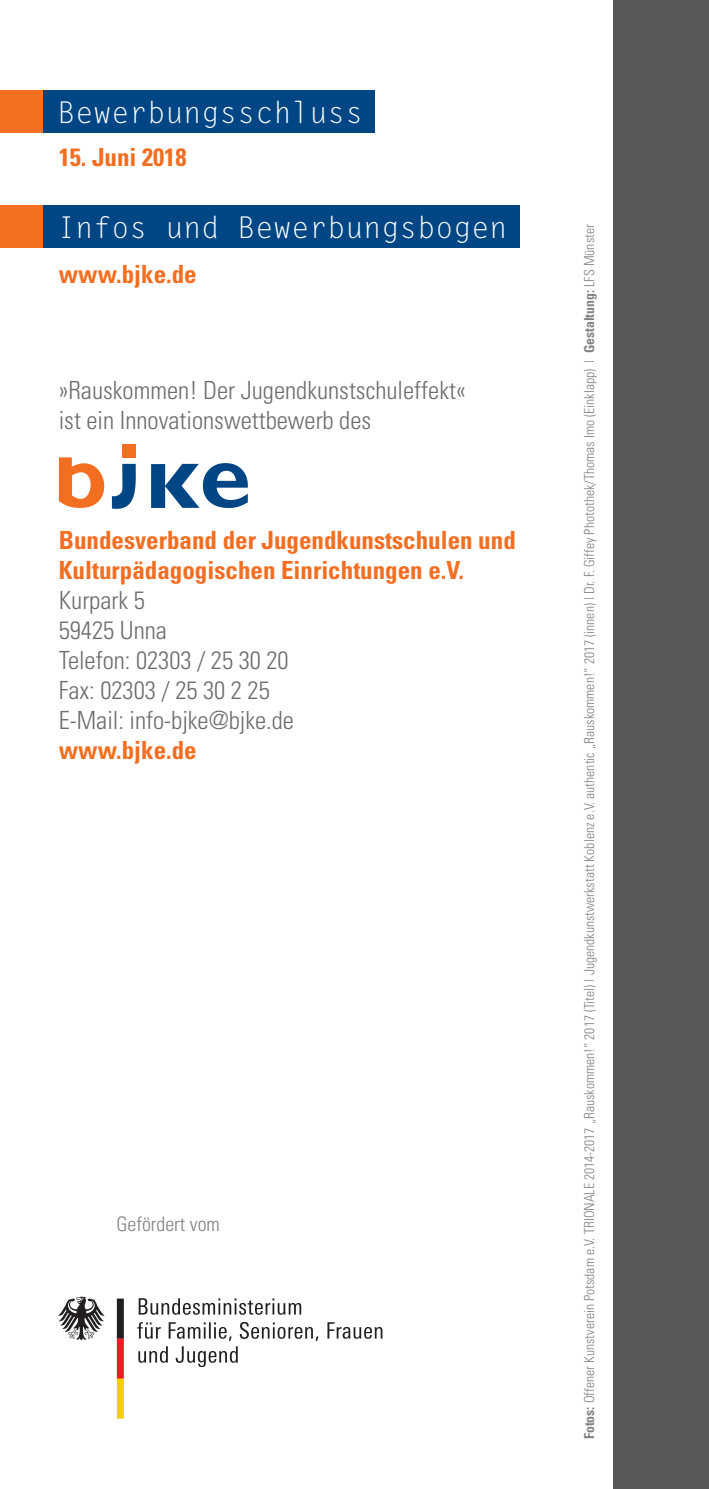
<style>
.page{position:relative;width:709px;height:1489px;background:#fff}
.page>*{position:absolute;margin:0;border:0;box-sizing:border-box;transform-origin:0 0}
.t1{font:30px "Letter Gothic Std";color:#fff}
.t2{font:300 condensed 25px/30px "Univers";color:#6c6d70}
.t3{font:700 condensed 25px/30px "Univers";color:#f36e21}
.t4{font:300 condensed 20px "Univers";color:#808285}
.t5{font:300 condensed 13.75px "Univers";color:#808285}
.s1{font-weight:700}
</style>
<div class="page">
<svg style="left:58px;top:1296px;width:47px;height:44px"></svg>
<svg style="left:117px;top:1298px;width:7px;height:120px"></svg>
<svg style="left:139px;top:1298px;width:162px;height:16px"></svg>
<svg style="left:137px;top:1322px;width:24px;height:16px"></svg>
<svg style="left:169px;top:1322px;width:63px;height:18px"></svg>
<svg style="left:240px;top:1321px;width:78px;height:19px"></svg>
<svg style="left:327px;top:1322px;width:55px;height:16px"></svg>
<svg style="left:138px;top:1346px;width:30px;height:16px"></svg>
<svg style="left:176px;top:1346px;width:62px;height:20px"></svg>
<div style="left:613px;top:0;width:96px;height:1488px;background:#57585a"></div>
<div style="left:1px;top:90px;width:373px;height:43px;background:#004684"></div>
<div style="left:1px;top:90px;width:42px;height:43px;background:#f36e21"></div>
<div style="left:1px;top:205px;width:519px;height:42px;background:#004684"></div>
<div style="left:1px;top:205px;width:42px;height:42px;background:#f36e21"></div>
<svg style="left:59px;top:457px;width:45px;height:51px"></svg>
<div style="left:122px;top:444px;width:13px;height:14px;background:#f36e21"></div>
<svg style="left:112px;top:464px;width:24px;height:45px"></svg>
<svg style="left:151px;top:463px;width:97px;height:45px"></svg>
<h1 class="t1" style="left:57px;top:95px;width:308px">Bewerbungsschluss</h1>
<h2 class="t3" style="left:59px;top:142px;width:129px">15. Juni 2018</h2>
<h1 class="t1" style="left:57px;top:210px;width:452px">Infos und Bewerbungsbogen</h1>
<h2 class="t3" style="left:59px;top:258px;width:139px">www.bjke.de</h2>
<h2 class="t2" style="left:59px;top:374px;width:408px">»Rauskommen! Der Jugendkunstschuleffekt« ist ein Innovationswettbewerb des</h2>
<h2 class="t3" style="left:59px;top:524px;width:458px">Bundesverband der Jugendkunstschulen und<br>Kulturpädagogischen Einrichtungen e.V.</h2>
<h2 class="t2" style="left:59px;top:584px;width:237px">Kurpark 5<br>59425 Unna<br>Telefon: 02303 / 25 30 20<br>Fax: 02303 / 25 30 2 25<br>E-Mail: info-bjke@bjke.de</h2>
<h2 class="t3" style="left:59px;top:734px;width:139px">www.bjke.de</h2>
<h3 class="t4" style="left:116px;top:1212px;width:105px">Gefördert vom</h3>
<p class="t5" style="left:581px;top:1439px;width:1216px;rotate:-90deg"><span class="s1">Fotos:</span> Offener Kunstverein Potsdam e.V. TRIONALE 2014-2017 „Rauskommen!“ 2017 (Titel) | Jugendkunstwerkstatt Koblenz e.V. authentic „Rauskommen!“ 2017 (innen) | Dr. F. Giffey Photothek/Thomas Imo (Einklapp) | <span class="s1">Gestaltung:</span> LFS Münster</p>
</div>
